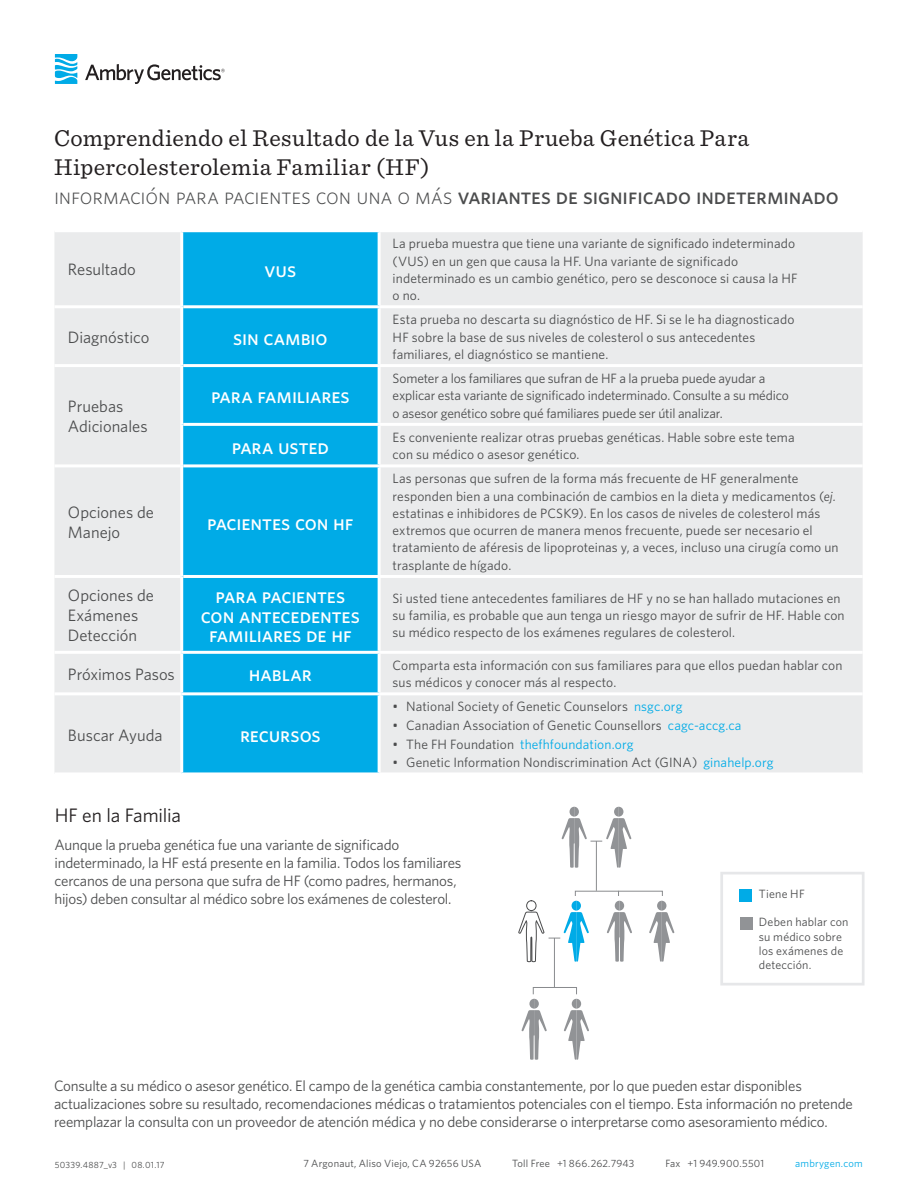
<style>
.page{position:relative;width:918px;height:1188px;background:#fff}
.page>*{position:absolute;margin:0;border:0;box-sizing:border-box;transform-origin:0 0}
.Titles{font:24px "Sentinel";letter-spacing:.015em;color:#231f20}
.t1{font:22.5px "Whitney Medium SC";letter-spacing:-.005em;color:#4b4c4d}
.t2{font:21px "Whitney Medium SC";letter-spacing:-.005em;color:#fff}
.Black_all_caps_subhe{font:19.5px "Whitney";letter-spacing:-.01em;color:#231f20}
.Black_all_caps_subhe-2{font:16.5px/19.8px "Whitney";color:#4b4c4d}
.Section_text{font:15px/18px "Whitney";letter-spacing:-.015em;color:#4b4c4d}
.Body_Copy{font:13.5px/17.2px "Whitney";letter-spacing:.005em;color:#4b4c4d}
.Bullet_copy{font:13.5px/17.2px "Whitney";letter-spacing:.01em;color:#4b4c4d}
.Body_Copy-2{font:13.5px "Whitney";letter-spacing:-.015em;color:#4b4c4d}
.t3{font:13.5px "Whitney";letter-spacing:.01em;color:#00abe7}
.Main_table_copy{font:12px/14.4px "Whitney";letter-spacing:.015em;color:#4b4c4d}
.t4{font:10.5px "Whitney";letter-spacing:.015em;color:#4b4c4d}
.t5{font:10.5px "Whitney";letter-spacing:.02em;color:#00abe7}
.t6{font:9px "Whitney";letter-spacing:.03em;color:#4b4c4d}
.s1{font-family:"Whitney Light SC"}
.s2{font-style:italic}
.s3{color:#00abe7}
.s4{color:#4b4c4d}
</style>
<div class="page">
<svg style="left:55px;top:54px;width:22px;height:30px"></svg>
<svg style="left:85px;top:64px;width:140px;height:20px"></svg>
<div style="left:54px;top:232px;width:809px;height:540px;background:#eaebec"></div>
<div style="left:183px;top:232px;width:195px;height:540px;background:#00abe7"></div>
<hr style="left:180px;top:654px;width:3px;height:38px;background:#fff">
<hr style="left:180px;top:695px;width:3px;height:77px;background:#fff">
<hr style="left:54px;top:305px;width:126px;height:3px;background:#fff">
<hr style="left:183px;top:305px;width:196px;height:3px;background:#fff">
<hr style="left:54px;top:364px;width:126px;height:3px;background:#fff">
<hr style="left:183px;top:364px;width:196px;height:3px;background:#fff">
<hr style="left:183px;top:423px;width:196px;height:3px;background:#fff">
<hr style="left:54px;top:464px;width:126px;height:3px;background:#fff">
<hr style="left:183px;top:464px;width:196px;height:3px;background:#fff">
<hr style="left:183px;top:575px;width:196px;height:3px;background:#fff">
<hr style="left:182px;top:651px;width:197px;height:3px;background:#fff">
<hr style="left:182px;top:692px;width:197px;height:3px;background:#fff">
<hr style="left:180px;top:232px;width:3px;height:75px;background:#fff">
<hr style="left:180px;top:307px;width:3px;height:59px;background:#fff">
<hr style="left:378px;top:308px;width:3px;height:56px;background:#fff">
<hr style="left:180px;top:366px;width:3px;height:58px;background:#fff">
<hr style="left:378px;top:367px;width:3px;height:56px;background:#fff">
<hr style="left:180px;top:424px;width:3px;height:42px;background:#fff">
<hr style="left:378px;top:426px;width:3px;height:38px;background:#fff">
<hr style="left:54px;top:575px;width:126px;height:3px;background:#fff">
<hr style="left:180px;top:466px;width:3px;height:110px;background:#fff">
<hr style="left:378px;top:467px;width:3px;height:108px;background:#fff">
<hr style="left:54px;top:651px;width:128px;height:3px;background:#fff">
<hr style="left:378px;top:232px;width:3px;height:73px;background:#fff">
<hr style="left:378px;top:578px;width:3px;height:73px;background:#fff">
<hr style="left:378px;top:654px;width:3px;height:38px;background:#fff">
<hr style="left:54px;top:692px;width:128px;height:3px;background:#fff">
<hr style="left:180px;top:576px;width:3px;height:75px;background:#fff">
<hr style="left:378px;top:695px;width:3px;height:77px;background:#fff">
<hr style="left:379px;top:305px;width:484px;height:3px;background:#fff">
<hr style="left:379px;top:364px;width:484px;height:3px;background:#fff">
<hr style="left:379px;top:423px;width:484px;height:3px;background:#fff">
<hr style="left:379px;top:464px;width:484px;height:3px;background:#fff">
<hr style="left:379px;top:575px;width:484px;height:3px;background:#fff">
<hr style="left:379px;top:651px;width:484px;height:3px;background:#fff">
<hr style="left:379px;top:692px;width:484px;height:3px;background:#fff">
<div style="left:720px;top:872px;width:145px;height:114px;border:3px solid #e6e7e9"></div>
<div style="left:740px;top:889px;width:12px;height:13px;background:#00abe7"></div>
<div style="left:740px;top:917px;width:12px;height:13px;background:#919396"></div>
<hr style="left:596px;top:841px;width:1px;height:50px;background:#898b8e">
<hr style="left:554px;top:938px;width:1px;height:50px;background:#898b8e">
<svg style="left:561px;top:807px;width:71px;height:61px"></svg>
<svg style="left:518px;top:890px;width:157px;height:72px"></svg>
<svg style="left:521px;top:987px;width:68px;height:73px"></svg>
<p class="Titles" style="left:54px;top:120px;width:697px">Comprendiendo el Resultado de la Vus en la Prueba Genética Para</p>
<p class="Titles" style="left:54px;top:149px;width:377px">Hipercolesterolemia Familiar (HF)</p>
<p class="t1" style="left:54px;top:182px;width:786px"><span class="s1">información para pacientes con una o más</span> variantes de significado indeterminado</p>
<p class="Black_all_caps_subhe-2" style="left:68px;top:259px;width:69px">Resultado</p>
<p class="t2" style="left:265px;top:257px;width:33px">vus</p>
<p class="Black_all_caps_subhe-2" style="left:68px;top:327px;width:83px">Diagnóstico</p>
<p class="t2" style="left:233px;top:324px;width:96px">sin cambio</p>
<p class="Black_all_caps_subhe-2" style="left:68px;top:396px;width:81px">Pruebas<br>Adicionales</p>
<p class="Black_all_caps_subhe-2" style="left:68px;top:502px;width:88px">Opciones de<br>Manejo</p>
<p class="Black_all_caps_subhe-2" style="left:68px;top:585px;width:88px">Opciones de</p>
<p class="Black_all_caps_subhe-2" style="left:68px;top:605px;width:72px">Exámenes</p>
<p class="Black_all_caps_subhe-2" style="left:68px;top:625px;width:71px">Detección</p>
<p class="t2" style="left:211px;top:383px;width:140px">para familiares</p>
<p class="t2" style="left:232px;top:433px;width:99px">para usted</p>
<p class="t2" style="left:207px;top:509px;width:148px">pacientes con hf</p>
<p class="t2" style="left:216px;top:583px;width:131px">para pacientes</p>
<p class="t2" style="left:201px;top:603px;width:161px">con antecedentes</p>
<p class="t2" style="left:209px;top:622px;width:144px">familiares de hf</p>
<p class="Body_Copy" style="left:393px;top:235px;width:404px">La prueba muestra que tiene una variante de significado indeterminado</p>
<p class="Body_Copy" style="left:393px;top:252px;width:347px">(VUS) en un gen que causa la HF. Una variante de significado</p>
<p class="Body_Copy" style="left:393px;top:269px;width:406px">indeterminado es un cambio genético, pero se desconoce si causa la HF</p>
<p class="Body_Copy" style="left:393px;top:286px;width:29px">o no.</p>
<p class="Body_Copy" style="left:393px;top:311px;width:403px">Esta prueba no descarta su diagnóstico de HF. Si se le ha diagnosticado</p>
<p class="Body_Copy" style="left:393px;top:328px;width:364px">HF sobre la base de sus niveles de colesterol o sus antecedentes</p>
<p class="Body_Copy" style="left:393px;top:345px;width:217px">familiares, el diagnóstico se mantiene.</p>
<p class="Body_Copy" style="left:393px;top:369px;width:374px">Someter a los familiares que sufran de HF a la prueba puede ayudar a</p>
<p class="Body_Copy-2" style="left:393px;top:387px;width:398px">explicar esta variante de significado indeterminado. Consulte a su médico</p>
<p class="Body_Copy" style="left:393px;top:404px;width:332px">o asesor genético sobre qué familiares puede ser útil analizar.</p>
<p class="Body_Copy" style="left:393px;top:428px;width:404px">Es conveniente realizar otras pruebas genéticas. Hable sobre este tema</p>
<p class="Body_Copy" style="left:393px;top:446px;width:188px">con su médico o asesor genético.</p>
<p class="Bullet_copy" style="left:393px;top:470px;width:448px">Las personas que sufren de la forma más frecuente de HF generalmente responden bien a una combinación de cambios en la dieta y medicamentos (<span class="s2">ej. </span>estatinas e inhibidores de PCSK9). En los casos de niveles de colesterol más extremos que ocurren de manera menos frecuente, puede ser necesario el tratamiento de aféresis de lipoproteinas y, a veces, incluso una cirugía como un trasplante de hígado.</p>
<p class="Body_Copy" style="left:393px;top:589px;width:454px">Si usted tiene antecedentes familiares de HF y no se han hallado mutaciones en su familia, es probable que aun tenga un riesgo mayor de sufrir de HF. Hable con su médico respecto de los exámenes regulares de colesterol.</p>
<p class="Black_all_caps_subhe-2" style="left:68px;top:664px;width:108px">Próximos Pasos</p>
<p class="t2" style="left:249px;top:661px;width:65px">hablar</p>
<p class="Body_Copy" style="left:393px;top:656px;width:451px">Comparta esta información con sus familiares para que ellos puedan hablar con sus médicos y conocer más al respecto.</p>
<p class="Black_all_caps_subhe-2" style="left:68px;top:724px;width:96px">Buscar Ayuda</p>
<p class="t2" style="left:240px;top:722px;width:82px">recursos</p>
<p class="Bullet_copy" style="left:393px;top:698px;width:291px">• National Society of Genetic Counselors <span class="s3">nsgc.org</span></p>
<p class="Bullet_copy" style="left:393px;top:716px;width:350px">• Canadian Association of Genetic Counsellors <span class="s3">cagc-accg.ca</span></p>
<p class="t3" style="left:393px;top:735px;width:243px"><span class="s4">• The FH Foundation</span> thefhfoundation.org</p>
<p class="Bullet_copy" style="left:393px;top:754px;width:383px">• Genetic Information Nondiscrimination Act (GINA) <span class="s3">ginahelp.org</span></p>
<p class="Black_all_caps_subhe" style="left:55px;top:803px;width:128px">HF en la Familia</p>
<p class="Section_text" style="left:55px;top:835px;width:408px">Aunque la prueba genética fue una variante de significado indeterminado, la HF está presente en la familia. Todos los familiares cercanos de una persona que sufra de HF (como padres, hermanos, hijos) deben consultar al médico sobre los exámenes de colesterol.</p>
<p class="Main_table_copy" style="left:759px;top:887px;width:47px">Tiene HF</p>
<p class="Main_table_copy" style="left:759px;top:914px;width:91px">Deben hablar con su médico sobre los exámenes de detección.</p>
<p class="Section_text" style="left:54px;top:1077px;width:800px">Consulte a su médico o asesor genético. El campo de la genética cambia constantemente, por lo que pueden estar disponibles actualizaciones sobre su resultado, recomendaciones médicas o tratamientos potenciales con el tiempo. Esta información no pretende reemplazar la consulta con un proveedor de atención médica y no debe considerarse o interpretarse como asesoramiento médico.</p>
<p class="t6" style="left:55px;top:1159px;width:111px">50339.4887_v3 | 08.01.17</p>
<p class="t4" style="left:303px;top:1156px;width:179px">7 Argonaut, Aliso Viejo, CA 92656 USA</p>
<p class="t4" style="left:512px;top:1156px;width:124px">Toll Free +1 866.262.7943</p>
<p class="t4" style="left:665px;top:1156px;width:101px">Fax +1 949.900.5501</p>
<p class="t5" style="left:795px;top:1156px;width:69px">ambrygen.com</p>
</div>
